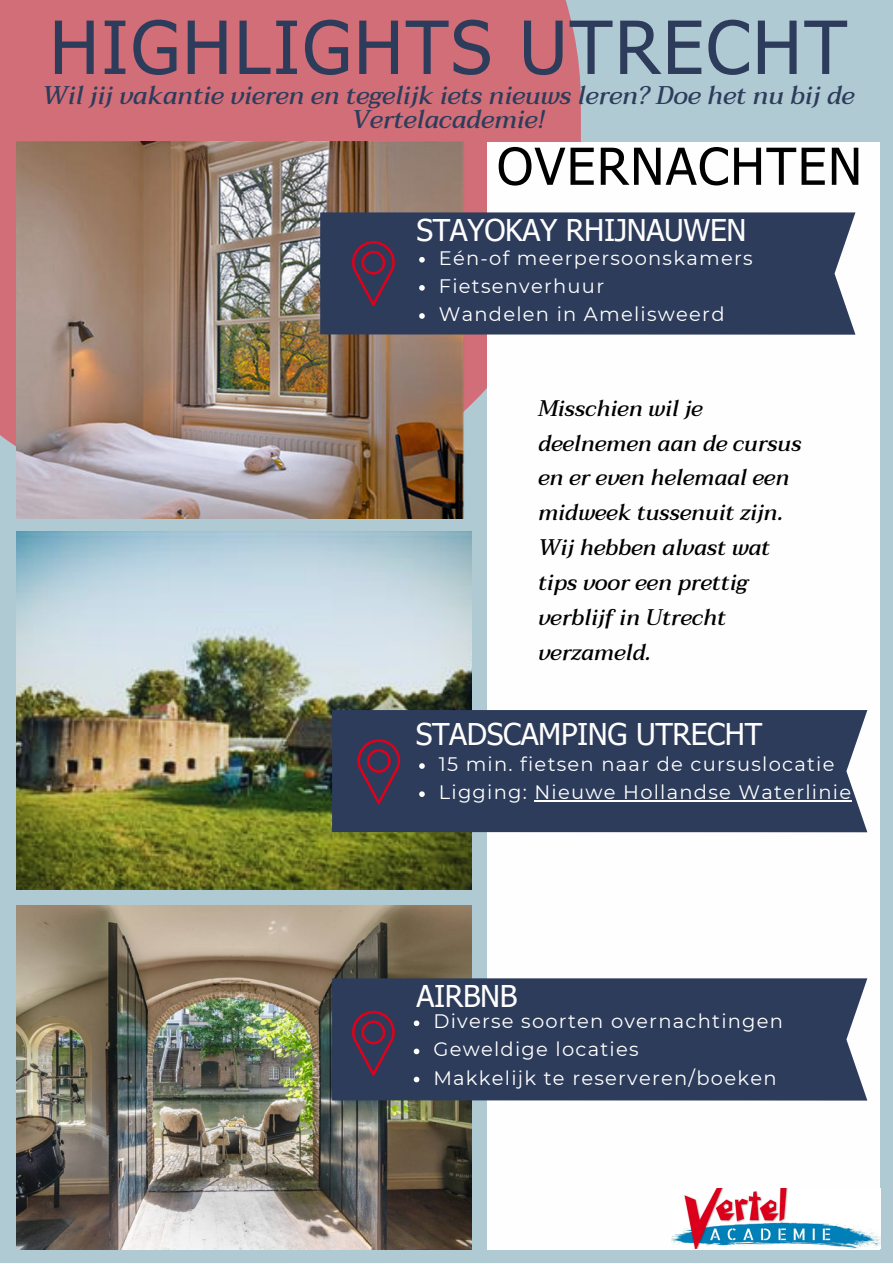
<style>
.page{position:relative;width:893px;height:1264px;background:#fff}
.page>*{position:absolute;margin:0;border:0;box-sizing:border-box;transform-origin:0 0}
.t1{font:73.35px "Tahoma";letter-spacing:.03em;color:#2d3c5b}
.t2{font:51px "Tahoma";letter-spacing:.03em;color:#000}
.t3{font:30px "Tahoma";letter-spacing:-.015em;color:#fffefe}
.t4{font:27px "Tahoma";letter-spacing:-.015em;color:#fffefe}
.t5{font:italic 500 25.5px/23.5px "Taviraj";color:#2d3c5b;text-align:center}
.t6{font:italic 500 22.5px/34.8px "Taviraj";color:#000}
.t7{font:19.5px "Montserrat";letter-spacing:.065em;color:#fff}
</style>
<div class="page">
<div style="left:0;top:0;width:892px;height:1262px;background:#b0cad3"></div>
<div style="left:0;top:0;width:581px;height:508px;background:#d16e78"></div>
<img style="left:17px;top:142px;width:450px;height:376px">
<img style="left:17px;top:531px;width:454px;height:358px">
<div style="left:487px;top:142px;width:392px;height:1107px;background:#fffefe"></div>
<img style="left:671px;top:1188px;width:209px;height:60px">
<img style="left:17px;top:905px;width:454px;height:344px">
<div style="left:332px;top:710px;width:535px;height:122px;background:#2d3c5b"></div>
<div style="left:320px;top:212px;width:535px;height:123px;background:#2d3c5b"></div>
<div style="left:332px;top:978px;width:535px;height:122px;background:#2d3c5b"></div>
<svg style="left:352px;top:1010px;width:43px;height:65px;background:#502f4d"></svg>
<svg style="left:357px;top:739px;width:43px;height:65px;background:#502f4d"></svg>
<svg style="left:352px;top:241px;width:43px;height:65px;background:#502f4d"></svg>
<svg style="left:419px;top:763px;width:6px;height:5px"></svg>
<svg style="left:419px;top:791px;width:6px;height:6px"></svg>
<hr style="left:534px;top:800px;width:318px;height:1px;background:#fff">
<svg style="left:419px;top:257px;width:6px;height:5px"></svg>
<svg style="left:419px;top:285px;width:6px;height:6px"></svg>
<svg style="left:419px;top:313px;width:6px;height:6px"></svg>
<svg style="left:413px;top:1020px;width:6px;height:6px"></svg>
<svg style="left:413px;top:1048px;width:6px;height:6px"></svg>
<svg style="left:413px;top:1076px;width:6px;height:6px"></svg>
<p class="t1" style="left:49px;top:1px;width:799px">HIGHLIGHTS UTRECHT</p>
<p class="t5" style="left:42px;top:84px;width:813px">Wil jij vakantie vieren en tegelijk iets nieuws leren? Doe het nu bij de<br>Vertelacademie!</p>
<p class="t2" style="left:497px;top:134px;width:366px">OVERNACHTEN</p>
<p class="t3" style="left:416px;top:211px;width:331px">STAYOKAY RHIJNAUWEN</p>
<p class="t7" style="left:439px;top:246px;width:315px">Eén-of meerpersoonskamers</p>
<p class="t7" style="left:439px;top:274px;width:167px">Fietsenverhuur</p>
<p class="t7" style="left:439px;top:302px;width:287px">Wandelen in Amelisweerd</p>
<p class="t6" style="left:538px;top:390px;width:265px">Misschien wil je deelnemen aan de cursus en er even helemaal een midweek tussenuit zijn.<br>Wij hebben alvast wat tips voor een prettig verblijf in Utrecht verzameld.</p>
<p class="t3" style="left:416px;top:715px;width:348px">STADSCAMPING UTRECHT</p>
<p class="t7" style="left:439px;top:752px;width:397px">15 min. fietsen naar de cursuslocatie</p>
<p class="t7" style="left:439px;top:780px;width:414px">Ligging: Nieuwe Hollandse Waterlinie</p>
<p class="t3" style="left:416px;top:977px;width:103px">AIRBNB</p>
<p class="t7" style="left:433px;top:1009px;width:351px">Diverse soorten overnachtingen</p>
<p class="t7" style="left:433px;top:1037px;width:207px">Geweldige locaties</p>
<p class="t7" style="left:433px;top:1065px;width:344px">Makkelijk te reserveren/boeken</p>
<p class="t4" style="left:548px;top:1015px;width:93px">AIRBNB</p>
</div>
